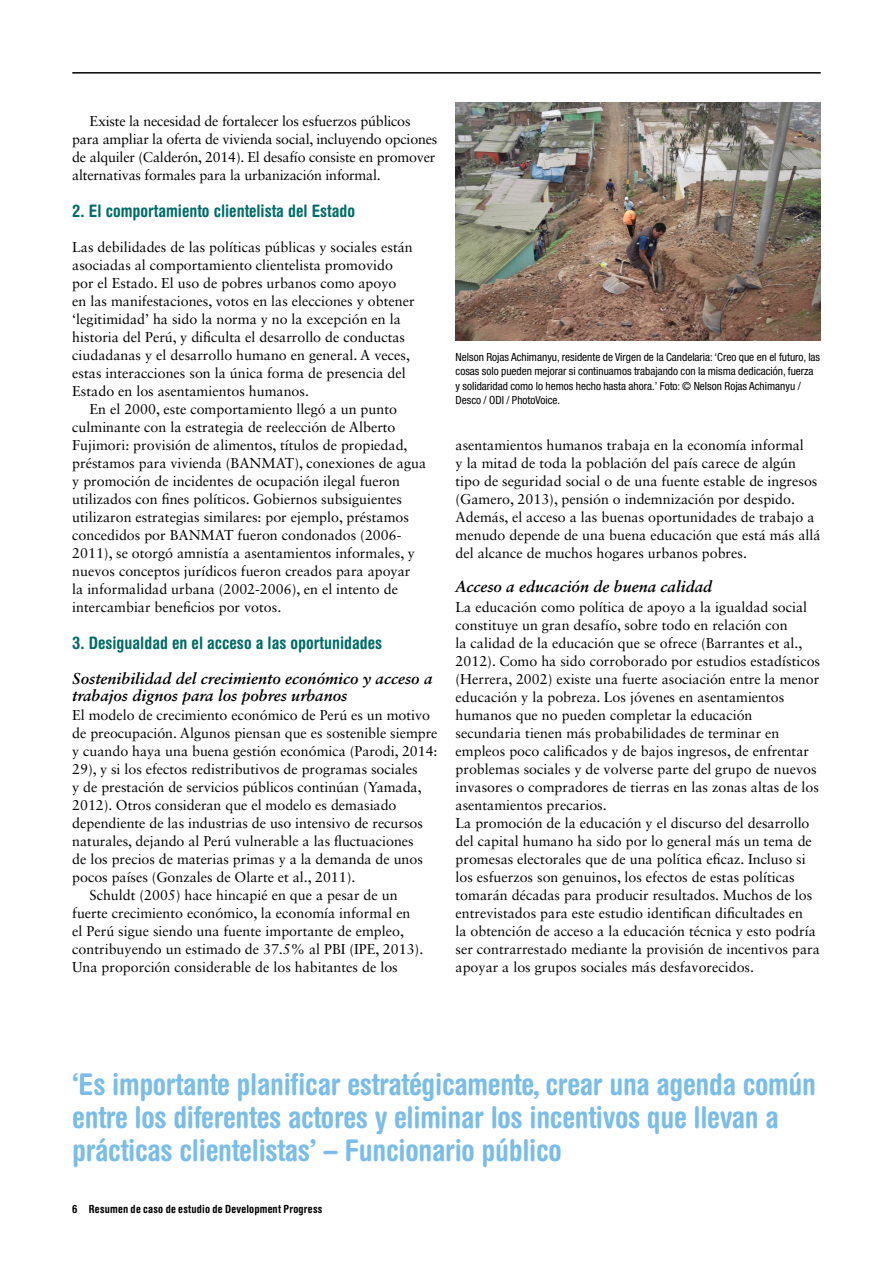
<style>
.page{position:relative;width:893px;height:1263px;background:#fff}
.page>*{position:absolute;margin:0;border:0;box-sizing:border-box;transform-origin:0 0}
.t1{font:700 condensed 30px/33px "Helvetica Rounded LT Std";letter-spacing:-.01em;color:#79bde8}
.t2{font:700 condensed 17.25px "Helvetica Rounded LT Std";color:#006c67}
.t3{font:italic 700 15.75px/17.2px "Sabon LT Std";color:#000}
.t4{font:14.25px/18px "Sabon LT Std";color:#000}
.t5{font:condensed 11.25px/14.2px "Helvetica Neue LT Std";color:#000}
.t6{font:700 condensed 11.25px "Helvetica Rounded LT Std";letter-spacing:.02em;color:#000}
</style>
<div class="page">
<hr style="left:72px;top:72px;width:749px;height:2px;background:#000">
<img style="left:456px;top:102px;width:365px;height:238px">
<p class="t4" style="left:72px;top:112px;width:367px;text-indent:17px">Existe la necesidad de fortalecer los esfuerzos públicos para ampliar la oferta de vivienda social, incluyendo opciones de alquiler (Calderón, 2014). El desafío consiste en promover alternativas formales para la urbanización informal.</p>
<p class="t2" style="left:72px;top:201px;width:284px">2. El comportamiento clientelista del Estado</p>
<p class="t4" style="left:72px;top:238px;width:344px">Las debilidades de las políticas públicas y sociales están asociadas al comportamiento clientelista promovido por el Estado. El uso de pobres urbanos como apoyo<br>en las manifestaciones, votos en las elecciones y obtener ‘legitimidad’ ha sido la norma y no la excepción en la historia del Perú, y dificulta el desarrollo de conductas ciudadanas y el desarrollo humano en general. A veces, estas interacciones son la única forma de presencia del Estado en los asentamientos humanos.</p>
<p class="t4" style="left:72px;top:400px;width:355px;text-indent:17px">En el 2000, este comportamiento llegó a un punto culminante con la estrategia de reelección de Alberto Fujimori: provisión de alimentos, títulos de propiedad, préstamos para vivienda (BANMAT), conexiones de agua y promoción de incidentes de ocupación ilegal fueron utilizados con fines políticos. Gobiernos subsiguientes utilizaron estrategias similares: por ejemplo, préstamos concedidos por BANMAT fueron condonados (2006- 2011), se otorgó amnistía a asentamientos informales, y nuevos conceptos jurídicos fueron creados para apoyar<br>la informalidad urbana (2002-2006), en el intento de intercambiar beneficios por votos.</p>
<p class="t2" style="left:72px;top:633px;width:311px">3. Desigualdad en el acceso a las oportunidades</p>
<p class="t3" style="left:72px;top:669px;width:362px">Sostenibilidad del crecimiento económico y acceso a trabajos dignos para los pobres urbanos</p>
<p class="t4" style="left:72px;top:706px;width:359px">El modelo de crecimiento económico de Perú es un motivo</p>
<p class="t4" style="left:72px;top:724px;width:367px">de preocupación. Algunos piensan que es sostenible siempre</p>
<p class="t4" style="left:72px;top:742px;width:367px">y cuando haya una buena gestión económica (Parodi, 2014:</p>
<p class="t4" style="left:72px;top:760px;width:347px">29), y si los efectos redistributivos de programas sociales</p>
<p class="t4" style="left:72px;top:778px;width:351px">y de prestación de servicios públicos continúan (Yamada,</p>
<p class="t4" style="left:72px;top:796px;width:326px">2012). Otros consideran que el modelo es demasiado</p>
<p class="t4" style="left:72px;top:814px;width:352px">dependiente de las industrias de uso intensivo de recursos</p>
<p class="t4" style="left:72px;top:832px;width:343px">naturales, dejando al Perú vulnerable a las fluctuaciones</p>
<p class="t4" style="left:72px;top:850px;width:352px">de los precios de materias primas y a la demanda de unos</p>
<p class="t4" style="left:72px;top:868px;width:285px">pocos países (Gonzales de Olarte et al., 2011).</p>
<p class="t4" style="left:90px;top:886px;width:310px">Schuldt (2005) hace hincapié en que a pesar de un</p>
<p class="t4" style="left:72px;top:904px;width:340px">fuerte crecimiento económico, la economía informal en</p>
<p class="t4" style="left:72px;top:922px;width:333px">el Perú sigue siendo una fuente importante de empleo,</p>
<p class="t4" style="left:72px;top:940px;width:353px">contribuyendo un estimado de 37.5% al PBI (IPE, 2013).</p>
<p class="t4" style="left:72px;top:958px;width:327px">Una proporción considerable de los habitantes de los</p>
<p class="t5" style="left:456px;top:350px;width:366px">Nelson Rojas Achimanyu, residente de Virgen de la Candelaria: ‘Creo que en el futuro, las cosas solo pueden mejorar si continuamos trabajando con la misma dedicación, fuerza y solidaridad como lo hemos hecho hasta ahora.’ Foto: © Nelson Rojas Achimanyu / Desco / ODI / PhotoVoice.</p>
<p class="t4" style="left:456px;top:436px;width:367px">asentamientos humanos trabaja en la economía informal<br>y la mitad de toda la población del país carece de algún tipo de seguridad social o de una fuente estable de ingresos (Gamero, 2013), pensión o indemnización por despido.<br>Además, el acceso a las buenas oportunidades de trabajo a menudo depende de una buena educación que está más allá del alcance de muchos hogares urbanos pobres.</p>
<p class="t3" style="left:456px;top:578px;width:258px">Acceso a educación de buena calidad</p>
<p class="t4" style="left:456px;top:598px;width:366px">La educación como política de apoyo a la igualdad social constituye un gran desafío, sobre todo en relación con<br>la calidad de la educación que se ofrece (Barrantes et al., 2012). Como ha sido corroborado por estudios estadísticos (Herrera, 2002) existe una fuerte asociación entre la menor educación y la pobreza. Los jóvenes en asentamientos humanos que no pueden completar la educación secundaria tienen más probabilidades de terminar en empleos poco calificados y de bajos ingresos, de enfrentar problemas sociales y de volverse parte del grupo de nuevos invasores o compradores de tierras en las zonas altas de los asentamientos precarios.<br>La promoción de la educación y el discurso del desarrollo del capital humano ha sido por lo general más un tema de promesas electorales que de una política eficaz. Incluso si los esfuerzos son genuinos, los efectos de estas políticas tomarán décadas para producir resultados. Muchos de los entrevistados para este estudio identifican dificultades en<br>la obtención de acceso a la educación técnica y esto podría ser contrarrestado mediante la provisión de incentivos para apoyar a los grupos sociales más desfavorecidos.</p>
<h1 class="t1" style="left:72px;top:1067px;width:745px">‘Es importante planificar estratégicamente, crear una agenda común entre los diferentes actores y eliminar los incentivos que llevan a prácticas clientelistas’ – Funcionario público</h1>
<p class="t6" style="left:72px;top:1202px;width:252px">6 Resumen de caso de estudio de Development Progress</p>
</div>
